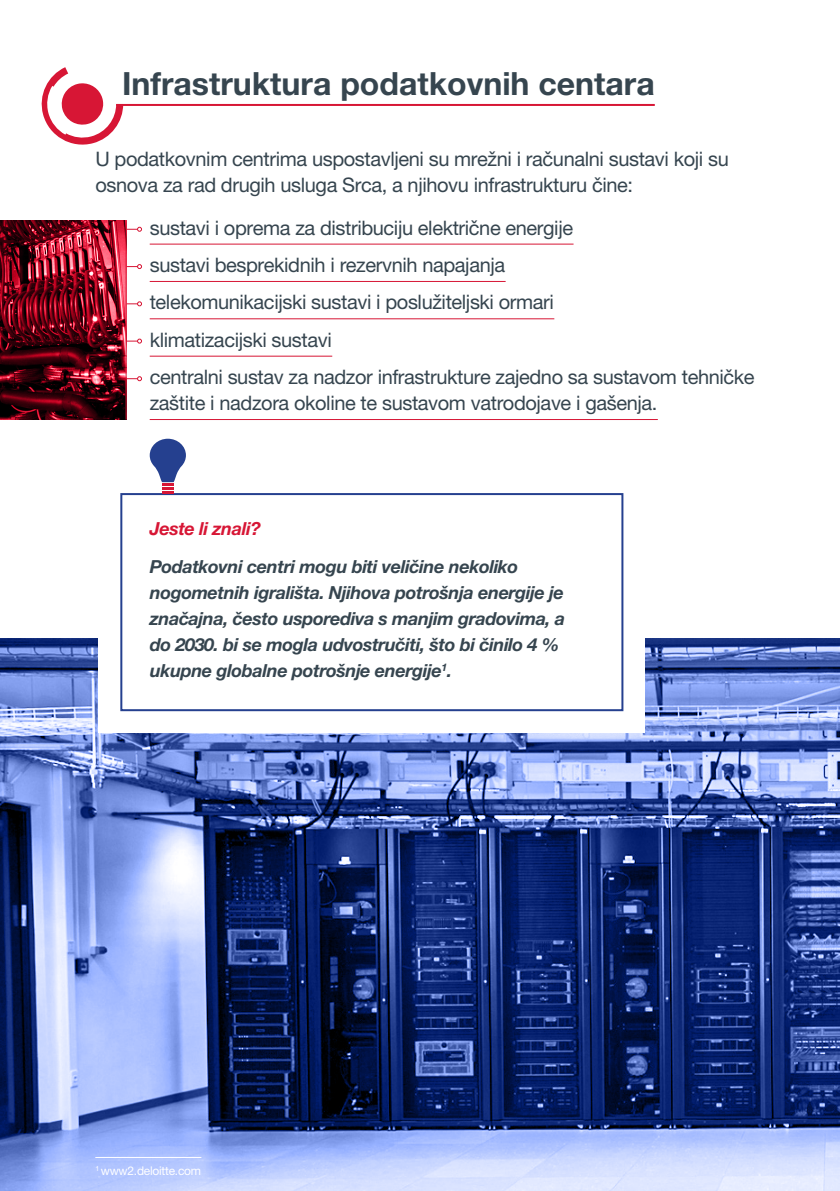
<style>
.page{position:relative;width:840px;height:1191px;background:#fff}
.page>*{position:absolute;margin:0;border:0;box-sizing:border-box;transform-origin:0 0}
.t1{font:700 32px "Helvetica Neue LT Pro";color:#36454f}
.t2{font:20px/37.4px "Helvetica Neue LT Pro";letter-spacing:-.02em;color:#36454f}
.t3{font:italic 700 18px/26px "Helvetica Neue LT Pro";letter-spacing:-.02em;color:#36454f}
.t4{font:italic 700 18px "Helvetica Neue LT Pro";letter-spacing:-.02em;color:#d71635}
.t5{font:12px "Helvetica Neue LT Pro";letter-spacing:-.02em;color:#fff}
</style>
<div class="page">
<hr style="left:150px;top:244px;width:423px;height:1px;background:#d71635">
<hr style="left:150px;top:281px;width:355px;height:1px;background:#d71635">
<hr style="left:150px;top:318px;width:404px;height:1px;background:#d71635">
<hr style="left:150px;top:356px;width:182px;height:1px;background:#d71635">
<hr style="left:150px;top:419px;width:507px;height:1px;background:#d71635">
<svg style="left:0;top:220px;width:125px;height:199px;background:#6d101f"></svg>
<svg style="left:41px;top:67px;width:82px;height:78px"></svg>
<hr style="left:125px;top:220px;width:1px;height:199px;background:#d71635">
<svg style="left:126px;top:227px;width:16px;height:5px"></svg>
<svg style="left:126px;top:264px;width:16px;height:5px"></svg>
<svg style="left:126px;top:301px;width:16px;height:5px"></svg>
<svg style="left:126px;top:338px;width:16px;height:5px"></svg>
<svg style="left:126px;top:376px;width:16px;height:5px"></svg>
<hr style="left:116px;top:104px;width:538px;height:2px;background:#d71635">
<svg style="left:0;top:638px;width:839px;height:553px;background:#4f65a4"></svg>
<div style="left:99px;top:471px;width:545px;height:262px;background:#fff"></div>
<div style="left:120px;top:493px;width:503px;height:218px;border:2px solid #25408f"></div>
<svg style="left:150px;top:439px;width:36px;height:55px"></svg>
<hr style="left:95px;top:1157px;width:106px;height:1px;background:#fff">
<h1 class="t1" style="left:122px;top:64px;width:534px">Infrastruktura podatkovnih centara</h1>
<p class="t2" style="left:95px;top:145px;width:634px;line-height:26px">U podatkovnim centrima uspostavljeni su mrežni i računalni sustavi koji su osnova za rad drugih usluga Srca, a njihovu infrastrukturu čine:</p>
<p class="t2" style="left:150px;top:208px;width:606px">sustavi i oprema za distribuciju električne energije<br>sustavi besprekidnih i rezervnih napajanja<br>telekomunikacijski sustavi i poslužiteljski ormari<br>klimatizacijski sustavi<br>centralni sustav za nadzor infrastrukture zajedno sa sustavom tehničke</p>
<p class="t2" style="left:150px;top:384px;width:509px">zaštite i nadzora okoline te sustavom vatrodojave i gašenja.</p>
<p class="t4" style="left:150px;top:518px;width:112px">Jeste li znali?</p>
<p class="t3" style="left:150px;top:553px;width:417px">Podatkovni centri mogu biti veličine nekoliko nogometnih igrališta. Njihova potrošnja energije je značajna, često usporediva s manjim gradovima, a do 2030. bi se mogla udvostručiti, što bi činilo 4 % ukupne globalne potrošnje energije<sup>1</sup>.</p>
<p class="t5" style="left:95px;top:1163px;width:107px"><sup>1</sup> www2.deloitte.com</p>
</div>
